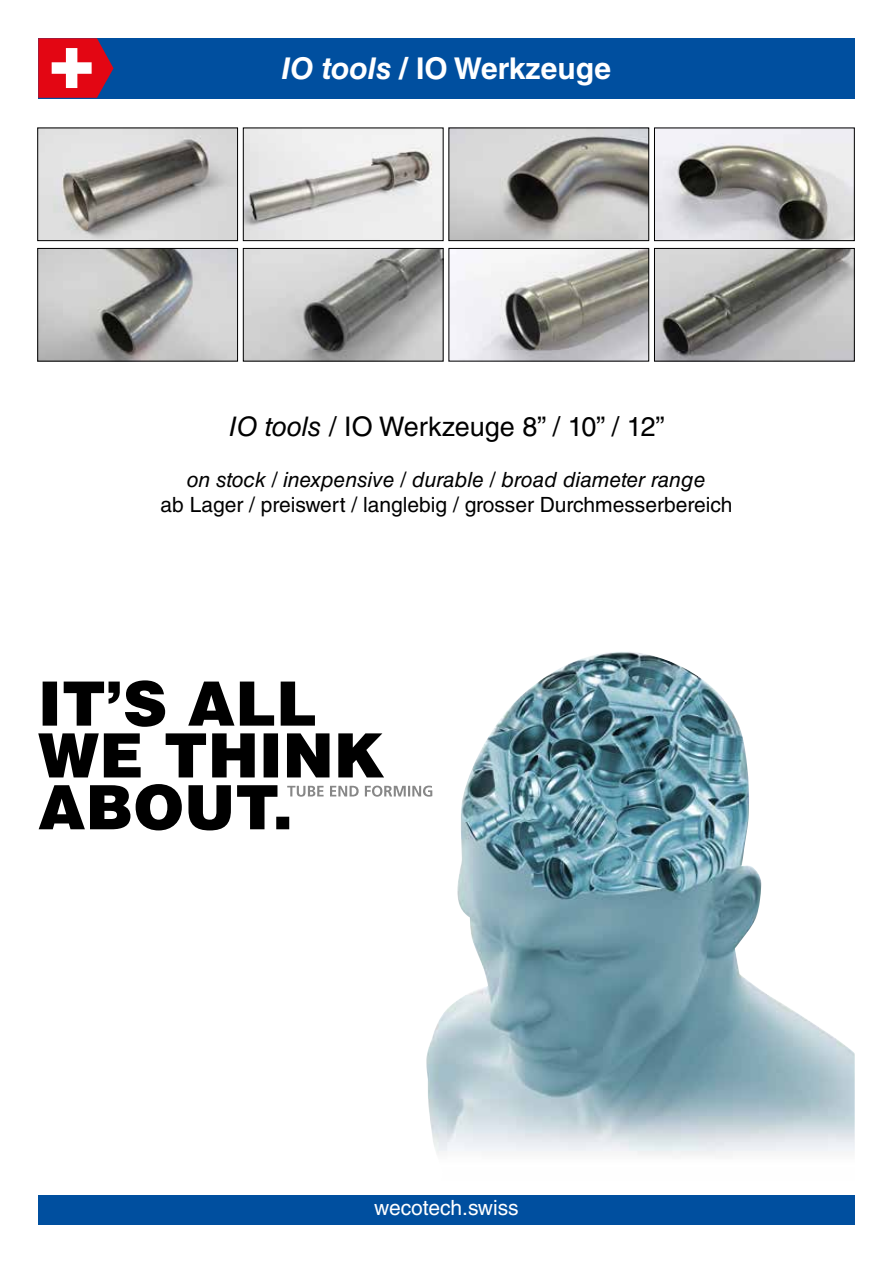
<style>
.page{position:relative;width:893px;height:1263px;background:#fff}
.page>*{position:absolute;margin:0;border:0;box-sizing:border-box;transform-origin:0 0}
.t1{font:700 30px "Helvetica LT Std";color:#fff}
.t2{font:27px "Helvetica LT Std";color:#000}
.t3{font:21px "Helvetica LT Std";color:#000}
.t4{font:italic 21px "Helvetica LT Std";color:#000}
.t5{font:21px "Helvetica LT Std";color:#fff}
.s1{font-style:italic}
</style>
<div class="page">
<div style="left:38px;top:38px;width:817px;height:61px;background:#004f9f"></div>
<svg style="left:38px;top:38px;width:76px;height:60px;background:#cb3a4d"></svg>
<img style="left:39px;top:250px;width:197px;height:109px">
<div style="left:37px;top:248px;width:201px;height:113px;border:1px solid #000"></div>
<img style="left:656px;top:250px;width:197px;height:109px">
<div style="left:654px;top:248px;width:201px;height:113px;border:1px solid #000"></div>
<img style="left:245px;top:130px;width:196px;height:109px">
<div style="left:243px;top:128px;width:200px;height:113px;border:1px solid #000"></div>
<img style="left:450px;top:130px;width:197px;height:109px">
<div style="left:448px;top:128px;width:201px;height:113px;border:1px solid #000"></div>
<img style="left:656px;top:130px;width:197px;height:109px">
<div style="left:654px;top:128px;width:201px;height:113px;border:1px solid #000"></div>
<img style="left:245px;top:250px;width:196px;height:109px">
<div style="left:243px;top:248px;width:200px;height:113px;border:1px solid #000"></div>
<img style="left:39px;top:130px;width:197px;height:109px">
<div style="left:37px;top:128px;width:201px;height:113px;border:1px solid #000"></div>
<img style="left:450px;top:250px;width:197px;height:109px">
<div style="left:448px;top:248px;width:201px;height:113px;border:1px solid #000"></div>
<svg style="left:38px;top:733px;width:346px;height:44px"></svg>
<svg style="left:43px;top:680px;width:272px;height:47px"></svg>
<svg style="left:39px;top:784px;width:386px;height:46px"></svg>
<img style="left:425px;top:652px;width:430px;height:504px">
<div style="left:38px;top:1195px;width:817px;height:30px;background:#004f9f"></div>
<h1 class="t1" style="left:282px;top:50px;width:331px"><span class="s1">IO tools</span> / IO Werkzeuge</h1>
<p class="t2" style="left:229px;top:411px;width:437px"><span class="s1">IO tools</span> / IO Werkzeuge 8” / 10” / 12”</p>
<p class="t4" style="left:187px;top:467px;width:520px">on stock / inexpensive / durable / broad diameter range</p>
<p class="t3" style="left:160px;top:492px;width:573px">ab Lager / preiswert / langlebig / grosser Durchmesserbereich</p>
<p class="t5" style="left:374px;top:1196px;width:146px">wecotech.swiss</p>
</div>
